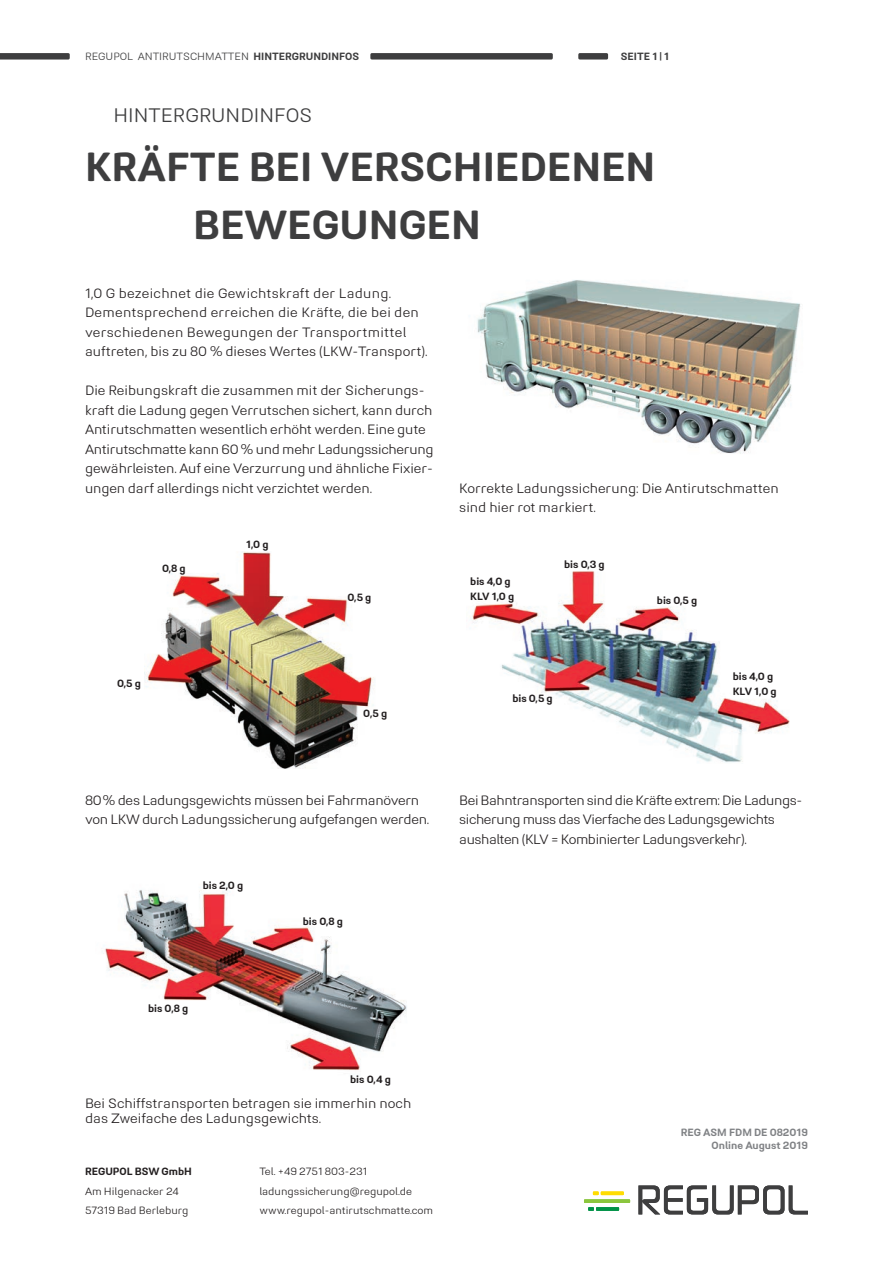
<style>
.page{position:relative;width:893px;height:1263px;background:#fff}
.page>*{position:absolute;margin:0;border:0;box-sizing:border-box;transform-origin:0 0}
.t1{font:700 40.5px/58.5px "Midpoint Pro";color:#3e3e3f}
.t2{font:300 19.5px "Midpoint Pro";color:#3e3e3f}
.t3{font:300 13.5px/19.5px "Midpoint Pro";letter-spacing:-.01em;color:#231f20}
.t4{font:300 13.5px/19.5px "Midpoint Pro";letter-spacing:.02em;color:#231f20}
.t5{font:300 13.5px/19.5px "Midpoint Pro";letter-spacing:-.03em;color:#231f20}
.t6{font:700 10.5px/15px "Midpoint Pro";color:#231f20}
.t7{font:300 10.5px/19.5px "Midpoint Pro";color:#231f20}
.t8{font:300 10.5px "Midpoint Pro";color:#3e3e3f}
.t9{font:700 10.5px/12.6px "Midpoint Pro";color:#808285;text-align:right}
.t10{font:700 10.5px "Midpoint Pro";color:#3e3e3f}
.s1{font-weight:700}
</style>
<div class="page">
<svg style="left:638px;top:1185px;width:170px;height:29px"></svg>
<svg style="left:584px;top:1199px;width:46px;height:4px"></svg>
<hr style="left:596px;top:1207px;width:23px;height:4px;background:#009247">
<svg style="left:588px;top:1207px;width:6px;height:4px"></svg>
<svg style="left:601px;top:1191px;width:23px;height:4px"></svg>
<svg style="left:593px;top:1191px;width:6px;height:4px"></svg>
<svg style="left:0;top:53px;width:70px;height:7px"></svg>
<div style="left:578px;top:53px;width:30px;height:7px;background:#3e3e3f;border-radius:2px"></div>
<img style="left:470px;top:571px;width:320px;height:192px">
<img style="left:105px;top:890px;width:302px;height:180px">
<img style="left:145px;top:552px;width:230px;height:217px">
<img style="left:477px;top:280px;width:324px;height:174px">
<div style="left:370px;top:53px;width:183px;height:7px;background:#3e3e3f;border-radius:2px"></div>
<p class="t8" style="left:85px;top:49px;width:276px">REGUPOL ANTIRUTSCHMATTEN <span class="s1">HINTERGRUNDINFOS</span></p>
<p class="t10" style="left:621px;top:49px;width:50px">SEITE 1 | 1</p>
<h2 class="t2" style="left:114px;top:104px;width:201px">HINTERGRUNDINFOS</h2>
<h1 class="t1" style="left:193px;top:137px;width:464px;text-indent:-108px">KRÄFTE BEI VERSCHIEDENEN<br>BEWEGUNGEN</h1>
<p class="t4" style="left:85px;top:283px;width:344px">1,0 G bezeichnet die Gewichtskraft der Ladung.<br>Dementsprechend erreichen die Kräfte, die bei den verschiedenen Bewegungen der Transportmittel auftreten, bis zu 80 % dieses Wertes (LKW-Transport).</p>
<p class="t3" style="left:85px;top:381px;width:350px">Die Reibungskraft die zusammen mit der Sicherungs&shy;kraft die Ladung gegen Verrutschen sichert, kann durch Antirutschmatten wesentlich erhöht werden. Eine gute Antirutschmatte kann 60 % und mehr Ladungssicherung gewährleisten. Auf eine Verzurrung und ähnliche Fixier&shy;ungen darf allerdings nicht verzichtet werden.</p>
<p class="t6" style="left:162px;top:561px;width:25px">0,8 g</p>
<p class="t6" style="left:117px;top:676px;width:25px">0,5 g</p>
<p class="t6" style="left:246px;top:537px;width:24px">1,0 g</p>
<p class="t6" style="left:348px;top:590px;width:25px">0,5 g</p>
<p class="t6" style="left:363px;top:705px;width:25px">0,5 g</p>
<p class="t3" style="left:459px;top:478px;width:321px">Korrekte Ladungssicherung: Die Antirutschmatten sind hier rot markiert.</p>
<p class="t6" style="left:470px;top:574px;width:46px">bis 4,0 g<br>KLV 1,0 g</p>
<p class="t6" style="left:564px;top:556px;width:42px">bis 0,3 g</p>
<p class="t6" style="left:512px;top:691px;width:42px">bis 0,5 g</p>
<p class="t6" style="left:657px;top:592px;width:42px">bis 0,5 g</p>
<p class="t6" style="left:733px;top:668px;width:46px">bis 4,0 g<br>KLV 1,0 g</p>
<p class="t3" style="left:85px;top:790px;width:346px">80% des Ladungsgewichts müssen bei Fahrmanövern von LKW durch Ladungssicherung aufgefangen werden.</p>
<p class="t5" style="left:459px;top:790px;width:342px">Bei Bahntransporten sind die Kräfte extrem: Die Ladungs&shy;sicherung muss das Vierfache des Ladungsgewichts aushalten (KLV = Kombinierter Ladungsverkehr).</p>
<p class="t6" style="left:203px;top:877px;width:42px">bis 2,0 g</p>
<p class="t6" style="left:148px;top:1001px;width:42px">bis 0,8 g</p>
<p class="t6" style="left:303px;top:914px;width:42px">bis 0,8 g</p>
<p class="t6" style="left:350px;top:1071px;width:42px">bis 0,4 g</p>
<p class="t3" style="left:85px;top:1096px;width:328px;line-height:15px">Bei Schiffstransporten betragen sie immerhin noch das Zweifache des Ladungsgewichts.</p>
<p class="t6" style="left:85px;top:1164px;width:108px">REGUPOL BSW GmbH</p>
<p class="t7" style="left:85px;top:1181px;width:105px">Am Hilgenacker 24<br>57319 Bad Berleburg</p>
<p class="t7" style="left:259px;top:1162px;width:175px">Tel. +49 2751 803-231 ladungssicherung@regupol.de www.regupol-antirutschmatte.com</p>
<p class="t9" style="left:681px;top:1126px;width:129px">REG ASM FDM DE 082019<br>Online August 2019</p>
</div>
